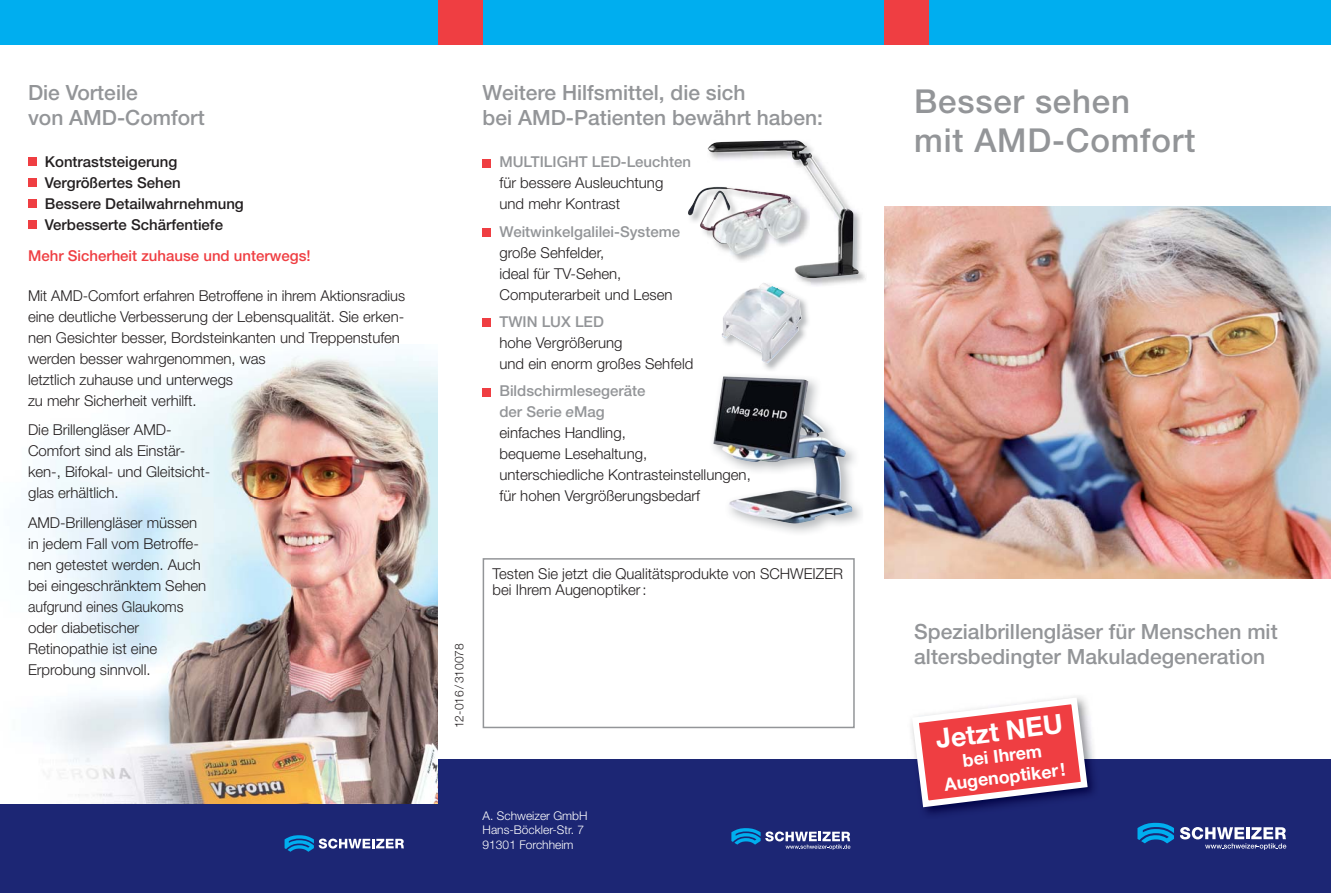
<style>
.page{position:relative;width:1331px;height:893px;background:#fff}
.page>*{position:absolute;margin:0;border:0;box-sizing:border-box;transform-origin:0 0}
.t1{font:500 33px/39.6px "Helvetica Neue LT Std";letter-spacing:.025em;color:#939598}
.t2{font:700 26.85px "Helvetica Neue LT Std";color:#fff}
.t3{font:500 21px/25.2px "Helvetica Neue LT Std";color:#939598}
.t4{font:700 17.85px/21.5px "Helvetica Neue LT Std";color:#fff;text-align:center}
.t5{font:300 15px/21px "Helvetica Neue LT Std";letter-spacing:-.005em;color:#231f20}
.t6{font:500 15px/21px "Helvetica Neue LT Std";color:#231f20}
.t7{font:500 15px "Helvetica Neue LT Std";color:#939598}
.t8{font:500 15px "Helvetica Neue LT Std";color:#ef3e42}
.t9{font:300 12px/14.4px "Helvetica Neue LT Std";color:#fff}
.t10{font:300 12px "Helvetica Neue LT Std";color:#231f20}
.s1{font-weight:500;color:#939598}
.s2{font-weight:500;font-style:italic;color:#939598}
</style>
<div class="page">
<img style="left:884px;top:206px;width:447px;height:372px">
<div style="left:483px;top:558px;width:372px;height:170px;border:2px solid #939598"></div>
<div style="left:483px;top:159px;width:8px;height:8px;background:#ef3e42"></div>
<div style="left:483px;top:228px;width:8px;height:9px;background:#ef3e42"></div>
<div style="left:483px;top:319px;width:8px;height:8px;background:#ef3e42"></div>
<div style="left:483px;top:388px;width:8px;height:8px;background:#ef3e42"></div>
<img style="left:755px;top:451px;width:106px;height:82px">
<img style="left:713px;top:376px;width:139px;height:148px">
<img style="left:707px;top:148px;width:159px;height:138px">
<img style="left:708px;top:140px;width:150px;height:138px">
<img style="left:721px;top:282px;width:89px;height:88px">
<img style="left:721px;top:287px;width:81px;height:76px">
<img style="left:758px;top:282px;width:17px;height:5px">
<div style="left:0;top:0;width:438px;height:45px;background:#00aeef"></div>
<div style="left:0;top:804px;width:438px;height:89px;background:#1c2674"></div>
<svg style="left:285px;top:835px;width:119px;height:17px"></svg>
<div style="left:483px;top:0;width:401px;height:45px;background:#00aeef"></div>
<div style="left:929px;top:0;width:402px;height:45px;background:#00aeef"></div>
<div style="left:438px;top:759px;width:893px;height:134px;background:#1c2674"></div>
<div style="left:884px;top:0;width:45px;height:45px;background:#ef3e42"></div>
<div style="left:438px;top:0;width:45px;height:45px;background:#ef3e42"></div>
<svg style="left:1137px;top:823px;width:37px;height:20px"></svg>
<svg style="left:1180px;top:827px;width:106px;height:23px"></svg>
<svg style="left:731px;top:828px;width:119px;height:22px"></svg>
<img style="left:707px;top:186px;width:103px;height:77px">
<img style="left:688px;top:187px;width:113px;height:67px">
<img style="left:926px;top:736px;width:168px;height:79px">
<svg style="left:911px;top:696px;width:180px;height:115px"></svg>
<img style="left:39px;top:355px;width:399px;height:449px">
<div style="left:28px;top:157px;width:9px;height:9px;background:#ef3e42"></div>
<div style="left:28px;top:178px;width:9px;height:9px;background:#ef3e42"></div>
<div style="left:28px;top:199px;width:9px;height:9px;background:#ef3e42"></div>
<div style="left:28px;top:220px;width:9px;height:9px;background:#ef3e42"></div>
<h3 class="t3" style="left:28px;top:83px;width:178px">Die Vorteile<br>von AMD-Comfort</h3>
<p class="t6" style="left:45px;top:153px;width:200px">Kontraststeigerung<br>Vergrößertes Sehen<br>Bessere Detailwahrnehmung<br>Verbesserte Schärfentiefe</p>
<p class="t8" style="left:28px;top:250px;width:284px">Mehr Sicherheit zuhause und unterwegs!</p>
<p class="t5" style="left:28px;top:287px;width:379px">Mit AMD-Comfort erfahren Betroffene in ihrem Aktionsradius eine deutliche Verbesserung der Lebensqualität. Sie erken&shy;nen Gesichter besser, Bordsteinkanten und Treppenstufen werden besser wahrgenommen, was<br>letztlich zuhause und unterwegs<br>zu mehr Sicherheit verhilft.</p>
<p class="t5" style="left:28px;top:421px;width:184px">Die Brillengläser AMD-<br>Comfort sind als Einstär&shy;ken-, Bifokal- und Gleitsicht&shy;glas erhältlich.</p>
<p class="t5" style="left:28px;top:514px;width:180px">AMD-Brillengläser müssen in jedem Fall vom Betroffe&shy;nen getestet werden. Auch bei eingeschränktem Sehen aufgrund eines Glaukoms oder diabetischer<br>Retinopathie ist eine<br>Erprobung sinnvoll.</p>
<h3 class="t3" style="left:483px;top:83px;width:342px">Weitere Hilfsmittel, die sich<br>bei AMD-Patienten bewährt haben:</h3>
<p class="t7" style="left:499px;top:157px;width:193px">MULTILIGHT LED-Leuchten</p>
<p class="t5" style="left:499px;top:174px;width:165px">für bessere Ausleuchtung und mehr Kontrast</p>
<p class="t7" style="left:499px;top:226px;width:182px">Weitwinkelgalilei-Systeme</p>
<p class="t5" style="left:499px;top:244px;width:175px">große Sehfelder,<br>ideal für TV-Sehen,<br>Computerarbeit und Lesen</p>
<p class="t7" style="left:499px;top:316px;width:106px">TWIN LUX LED</p>
<p class="t5" style="left:499px;top:334px;width:195px">hohe Vergrößerung<br>und ein enorm großes Sehfeld</p>
<p class="t5" style="left:499px;top:382px;width:253px"><span class="s1">Bildschirmlesegeräte<br>der Serie</span> <span class="s2">e</span><span class="s1">Mag<br></span>einfaches Handling,<br>bequeme Lesehaltung, unterschiedliche Kontrasteinstellungen, für hohen Vergrößerungsbedarf</p>
<p class="t10" style="left:455px;top:728px;width:86px;rotate:-90deg">12-016 / 310078</p>
<p class="t5" style="left:493px;top:567px;width:352px;line-height:16.5px">Testen Sie jetzt die Qualitätsprodukte von SCHWEIZER bei Ihrem Augenoptiker :</p>
<p class="t9" style="left:483px;top:810px;width:106px">A. Schweizer GmbH<br>Hans-Böckler-Str. 7<br>91301 Forchheim</p>
<h1 class="t1" style="left:914px;top:85px;width:283px">Besser sehen<br>mit AMD-Comfort</h1>
<h3 class="t3" style="left:914px;top:621px;width:365px">Spezialbrillengläser für Menschen mit altersbedingter Makuladegeneration</h3>
<h2 class="t2" style="left:935px;top:729px;width:129px;rotate:-7deg">Jetzt NEU</h2>
<p class="t4" style="left:941px;top:754px;width:123px;rotate:-7deg">bei Ihrem<br>Augenoptiker !</p>
</div>
